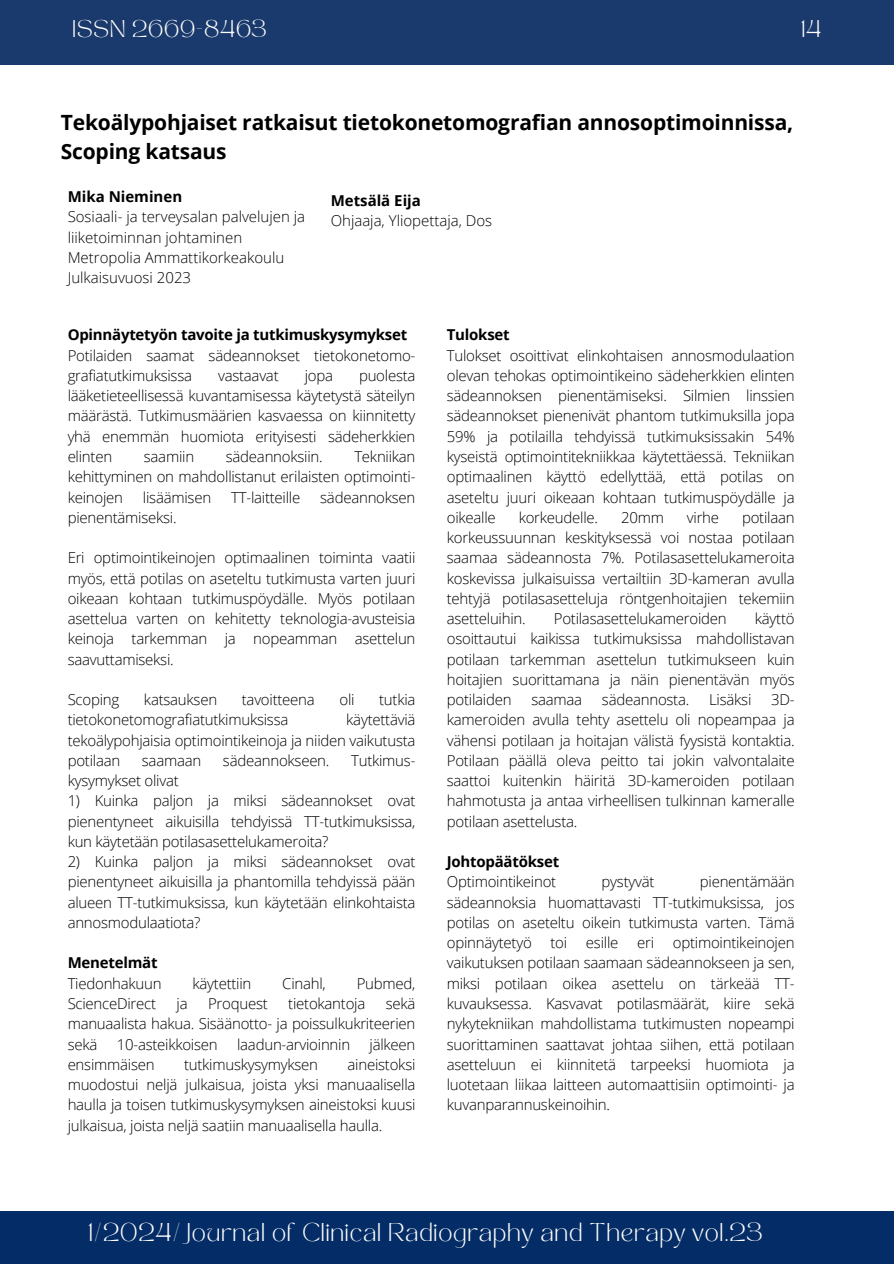
<style>
.page{position:relative;width:894px;height:1264px;background:#fff}
.page>*{position:absolute;margin:0;border:0;box-sizing:border-box;transform-origin:0 0}
.t1{font:700 21px/29.2px "Open Sans";letter-spacing:-.01em;color:#000}
.t2{font:18px "TAN MONCHERI Regular";letter-spacing:.045em;color:#fdfcfa}
.t3{font:16.95px "TAN MONCHERI Regular";letter-spacing:.045em;color:#fdfcfa}
.t4{font:300 15px/20.2px "Open Sans";letter-spacing:-.015em;color:#000;text-align:justify}
.t5{font:700 15px "Open Sans";letter-spacing:-.015em;color:#000}
</style>
<div class="page">
<div style="left:0;top:1211px;width:893px;height:52px;background:#042d68"></div>
<div style="left:0;top:0;width:893px;height:65px;background:#1a3a6d"></div>
<p class="t3" style="left:72px;top:19px;width:196px">ISSN 2669-8463</p>
<p class="t3" style="left:801px;top:19px;width:21px">14</p>
<h1 class="t1" style="left:61px;top:107px;width:733px">Tekoälypohjaiset ratkaisut tietokonetomografian annosoptimoinnissa,<br>Scoping katsaus</h1>
<p class="t5" style="left:68px;top:186px;width:116px">Mika Nieminen</p>
<p class="t4" style="left:68px;top:206px;width:239px">Sosiaali- ja terveysalan palvelujen ja liiketoiminnan johtaminen</p>
<p class="t4" style="left:68px;top:247px;width:218px">Metropolia Ammattikorkeakoulu</p>
<p class="t4" style="left:68px;top:267px;width:125px">Julkaisuvuosi 2023</p>
<p class="t5" style="left:330px;top:190px;width:92px">Metsälä Eija</p>
<p class="t4" style="left:330px;top:210px;width:163px">Ohjaaja, Yliopettaja, Dos</p>
<p class="t5" style="left:68px;top:324px;width:341px">Opinnäytetyön tavoite ja tutkimuskysymykset</p>
<p class="t4" style="left:68px;top:345px;width:349px">Potilaiden saamat sädeannokset tietokonetomo&shy;grafiatutkimuksissa</p>
<p class="t4" style="left:68px;top:365px;width:349px;text-indent:291px">puolesta lääketieteellisessä kuvantamisessa käytetystä säteilyn määrästä. Tutkimusmäärien kasvaessa on kiinnitetty yhä enemmän huomiota erityisesti sädeherkkien elinten</p>
<p class="t4" style="left:218px;top:365px;width:62px">vastaavat</p>
<p class="t4" style="left:304px;top:365px;width:30px">jopa</p>
<p class="t4" style="left:68px;top:446px;width:349px;text-indent:286px">Tekniikan kehittyminen on mahdollistanut erilaisten optimointi&shy;keinojen</p>
<p class="t4" style="left:144px;top:446px;width:52px">saamiin</p>
<p class="t4" style="left:226px;top:446px;width:98px">sädeannoksiin.</p>
<p class="t4" style="left:143px;top:486px;width:70px">lisäämisen</p>
<p class="t4" style="left:231px;top:486px;width:71px">TT-laitteille</p>
<p class="t4" style="left:320px;top:486px;width:97px">sädeannoksen</p>
<p class="t4" style="left:68px;top:507px;width:110px">pienentämiseksi.</p>
<p class="t4" style="left:68px;top:547px;width:349px">Eri optimointikeinojen optimaalinen toiminta vaatii myös, että potilas on aseteltu tutkimusta varten juuri oikeaan kohtaan tutkimuspöydälle. Myös potilaan asettelua varten on kehitetty teknologia-avusteisia keinoja tarkemman ja nopeamman asettelun saavuttamiseksi.</p>
<p class="t4" style="left:68px;top:689px;width:53px">Scoping</p>
<p class="t4" style="left:144px;top:689px;width:75px">katsauksen</p>
<p class="t4" style="left:242px;top:689px;width:74px">tavoitteena</p>
<p class="t4" style="left:339px;top:689px;width:17px">oli</p>
<p class="t4" style="left:379px;top:689px;width:38px">tutkia</p>
<p class="t4" style="left:68px;top:709px;width:222px">tietokonetomografiatutkimuksissa</p>
<p class="t4" style="left:68px;top:709px;width:349px;text-indent:278px">käytettäviä tekoälypohjaisia optimointikeinoja ja niiden vaikutusta potilaan</p>
<p class="t4" style="left:142px;top:750px;width:61px">saamaan</p>
<p class="t4" style="left:223px;top:750px;width:108px">sädeannokseen.</p>
<p class="t4" style="left:351px;top:750px;width:66px">Tutkimus-</p>
<p class="t4" style="left:68px;top:770px;width:113px">kysymykset olivat</p>
<p class="t4" style="left:68px;top:790px;width:349px">1) Kuinka paljon ja miksi sädeannokset ovat pienentyneet aikuisilla tehdyissä TT-tutkimuksissa, kun käytetään potilasasettelukameroita?</p>
<p class="t4" style="left:68px;top:851px;width:349px">2) Kuinka paljon ja miksi sädeannokset ovat pienentyneet aikuisilla ja phantomilla tehdyissä pään alueen TT-tutkimuksissa, kun käytetään elinkohtaista annosmodulaatiota?</p>
<p class="t5" style="left:68px;top:952px;width:91px">Menetelmät</p>
<p class="t4" style="left:68px;top:972px;width:95px">Tiedonhakuun</p>
<p class="t4" style="left:192px;top:972px;width:60px">käytettiin</p>
<p class="t4" style="left:282px;top:972px;width:45px">Cinahl,</p>
<p class="t4" style="left:356px;top:972px;width:60px">Pubmed,</p>
<p class="t4" style="left:68px;top:993px;width:90px">ScienceDirect</p>
<p class="t4" style="left:176px;top:993px;width:13px">ja</p>
<p class="t4" style="left:208px;top:993px;width:61px">Proquest</p>
<p class="t4" style="left:288px;top:993px;width:78px">tietokantoja</p>
<p class="t4" style="left:68px;top:993px;width:349px;text-indent:318px">sekä manuaalista hakua. Sisäänotto- ja poissulkukriteerien sekä</p>
<p class="t4" style="left:117px;top:1033px;width:102px">10-asteikkoisen</p>
<p class="t4" style="left:237px;top:1033px;width:115px">laadun-arvioinnin</p>
<p class="t4" style="left:369px;top:1033px;width:47px">jälkeen</p>
<p class="t4" style="left:68px;top:1053px;width:88px">ensimmäisen</p>
<p class="t4" style="left:184px;top:1053px;width:135px">tutkimuskysymyksen</p>
<p class="t4" style="left:68px;top:1053px;width:349px;text-indent:280px">aineistoksi muodostui neljä julkaisua, joista yksi manuaalisella haulla ja toisen tutkimuskysymyksen aineistoksi kuusi julkaisua, joista neljä saatiin manuaalisella haulla.</p>
<p class="t5" style="left:446px;top:324px;width:64px">Tulokset</p>
<p class="t4" style="left:446px;top:345px;width:349px">Tulokset osoittivat elinkohtaisen annosmodulaation olevan tehokas optimointikeino sädeherkkien elinten sädeannoksen pienentämiseksi. Silmien linssien sädeannokset pienenivät phantom tutkimuksilla jopa 59% ja potilailla tehdyissä tutkimuksissakin 54% kyseistä optimointitekniikkaa käytettäessä. Tekniikan optimaalinen käyttö edellyttää, että potilas on aseteltu juuri oikeaan kohtaan tutkimuspöydälle ja oikealle</p>
<p class="t4" style="left:446px;top:507px;width:349px;text-indent:295px">potilaan korkeussuunnan keskityksessä voi nostaa potilaan saamaa sädeannosta 7%. Potilasasettelukameroita koskevissa julkaisuissa vertailtiin 3D-kameran avulla tehtyjä potilasasetteluja röntgenhoitajien tekemiin asetteluihin.</p>
<p class="t4" style="left:518px;top:507px;width:81px">korkeudelle.</p>
<p class="t4" style="left:621px;top:507px;width:44px">20mm</p>
<p class="t4" style="left:686px;top:507px;width:34px">virhe</p>
<p class="t4" style="left:446px;top:608px;width:349px;text-indent:308px">käyttö osoittautui kaikissa tutkimuksissa mahdollistavan potilaan tarkemman asettelun tutkimukseen kuin hoitajien suorittamana ja näin pienentävän myös potilaiden</p>
<p class="t4" style="left:553px;top:608px;width:174px">Potilasasettelukameroiden</p>
<p class="t4" style="left:531px;top:689px;width:52px">saamaa</p>
<p class="t4" style="left:601px;top:689px;width:89px">sädeannosta.</p>
<p class="t4" style="left:709px;top:689px;width:44px">Lisäksi</p>
<p class="t4" style="left:446px;top:689px;width:349px;text-indent:324px">3D&shy;kameroiden avulla tehty asettelu oli nopeampaa ja vähensi potilaan ja hoitajan välistä fyysistä kontaktia.<br>Potilaan päällä oleva peitto tai jokin valvontalaite saattoi kuitenkin häiritä 3D-kameroiden potilaan hahmotusta ja antaa virheellisen tulkinnan kameralle potilaan asettelusta.</p>
<p class="t5" style="left:446px;top:851px;width:114px">Johtopäätökset</p>
<h3 class="t4" style="left:446px;top:871px;width:111px">Optimointikeinot</h3>
<h3 class="t4" style="left:601px;top:871px;width:54px">pystyvät</h3>
<h3 class="t4" style="left:446px;top:871px;width:349px;text-indent:253px">pienentämään sädeannoksia huomattavasti TT-tutkimuksissa, jos potilas on aseteltu oikein tutkimusta varten. Tämä opinnäytetyö toi esille eri optimointikeinojen vaikutuksen potilaan saamaan sädeannokseen ja sen, miksi potilaan oikea asettelu on tärkeää TT&shy;kuvauksessa. Kasvavat potilasmäärät, kiire sekä nykytekniikan mahdollistama tutkimusten nopeampi suorittaminen saattavat johtaa siihen, että potilaan asetteluun ei kiinnitetä tarpeeksi huomiota ja luotetaan liikaa laitteen automaattisiin optimointi- ja kuvanparannuskeinoihin.</h3>
<h2 class="t2" style="left:89px;top:1222px;width:675px">1/2024/Journal of Clinical Radiography and Therapy vol.23</h2>
</div>
